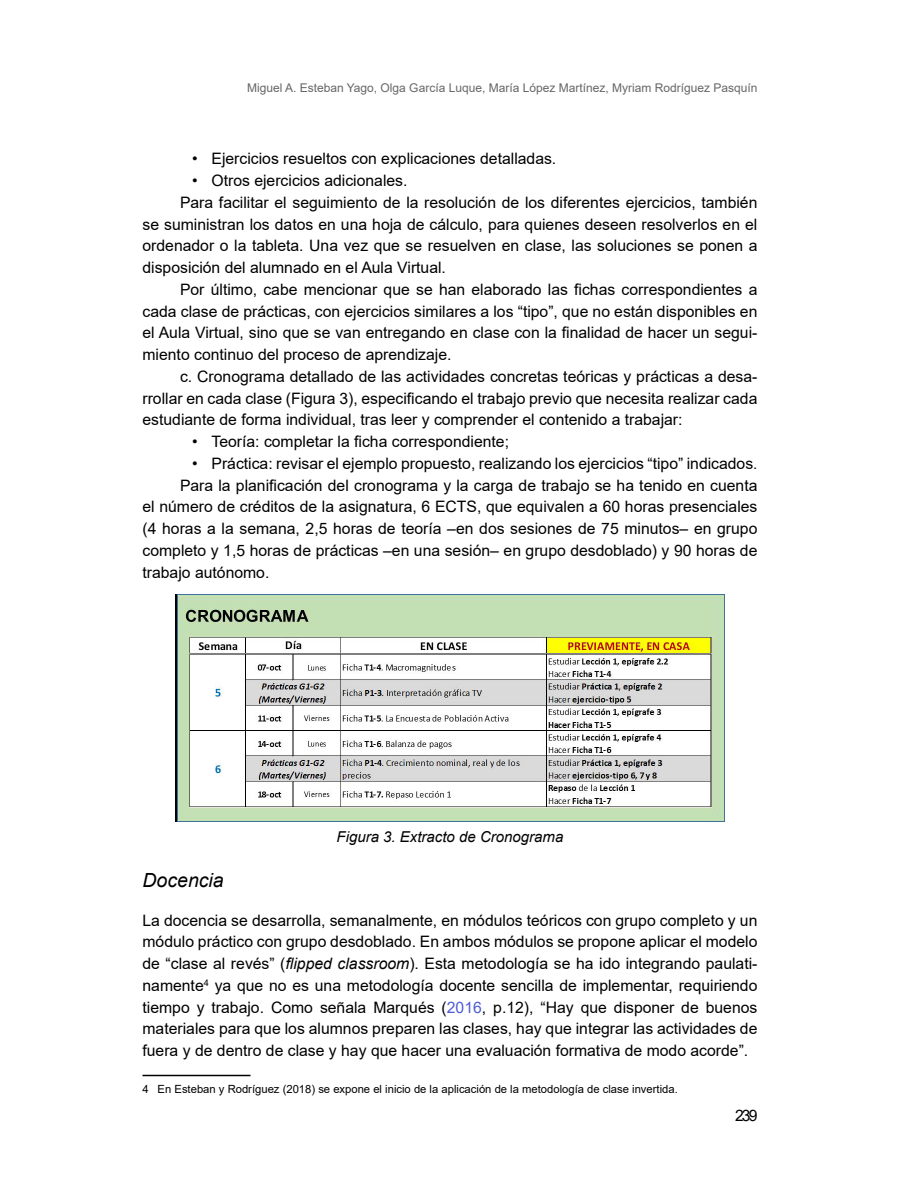
<style>
.page{position:relative;width:900px;height:1200px;background:#fff}
.page>*{position:absolute;margin:0;border:0;box-sizing:border-box;transform-origin:0 0}
.Titulo_segundo_nivel{font:italic 19.5px "Arial";color:#000}
.Texto{font:15.75px/21.8px "Arial";color:#000;text-align:justify}
.Leyenda_tablas_y_fig{font:italic 15px "Arial";color:#000}
.t1{font:12px "Arial";color:#666}
.Notas_al_pie{font:11.25px "Arial";color:#000}
.s1{font-size:15px}
.s2{font-style:italic}
.s3{color:#4f5cd6}
</style>
<div class="page">
<hr style="left:142px;top:1075px;width:108px;height:1px;background:#000">
<img style="left:175px;top:594px;width:550px;height:228px">
<p class="t1" style="left:247px;top:79px;width:512px">Miguel A. Esteban Yago, Olga García Luque, María López Martínez, Myriam Rodríguez Pasquín</p>
<p class="Texto" style="left:192px;top:148px;width:366px">• Ejercicios resueltos con explicaciones detalladas.</p>
<p class="Texto" style="left:192px;top:169px;width:217px">• Otros ejercicios adicionales.</p>
<p class="Texto" style="left:142px;top:191px;width:617px;text-indent:38px">Para facilitar el seguimiento de la resolución de los diferentes ejercicios, también se suministran los datos en una hoja de cálculo, para quienes deseen resolverlos en el ordenador o la tableta. Una vez que se resuelven en clase, las soluciones se ponen a disposición del alumnado en el Aula Virtual.</p>
<p class="Texto" style="left:142px;top:278px;width:616px;text-indent:38px">Por último, cabe mencionar que se han elaborado las fichas correspondientes a cada clase de prácticas, con ejercicios similares a los “tipo”, que no están disponibles en el Aula Virtual, sino que se van entregando en clase con la finalidad de hacer un segui&shy;miento continuo del proceso de aprendizaje.</p>
<p class="Texto" style="left:142px;top:365px;width:616px;text-indent:38px">c. Cronograma detallado de las actividades concretas teóricas y prácticas a desa&shy;rrollar en cada clase (Figura 3), especificando el trabajo previo que necesita realizar cada estudiante de forma individual, tras leer y comprender el contenido a trabajar:</p>
<p class="Texto" style="left:192px;top:430px;width:319px">• Teoría: completar la ficha correspondiente;</p>
<p class="Texto" style="left:192px;top:452px;width:567px">• Práctica: revisar el ejemplo propuesto, realizando los ejercicios “tipo” indicados<span class="s1">.</span></p>
<p class="Texto" style="left:142px;top:474px;width:616px;text-indent:38px">Para la planificación del cronograma y la carga de trabajo se ha tenido en cuenta el número de créditos de la asignatura, 6 ECTS, que equivalen a 60 horas presenciales (4 horas a la semana, 2,5 horas de teoría ‒en dos sesiones de 75 minutos‒ en grupo completo y 1,5 horas de prácticas ‒en una sesión‒ en grupo desdoblado) y 90 horas de trabajo autónomo.</p>
<p class="Leyenda_tablas_y_fig" style="left:337px;top:827px;width:228px">Figura 3. Extracto de Cronograma</p>
<p class="Titulo_segundo_nivel" style="left:142px;top:868px;width:83px">Docencia</p>
<p class="Texto" style="left:142px;top:909px;width:616px">La docencia se desarrolla, semanalmente, en módulos teóricos con grupo completo y un módulo práctico con grupo desdoblado. En ambos módulos se propone aplicar el modelo de “clase al revés” (<span class="s2">flipped classroom</span>). Esta metodología se ha ido integrando paulati&shy;namente<sup>4</sup> ya que no es una metodología docente sencilla de implementar, requiriendo tiempo y trabajo. Como señala Marqués (<span class="s3">2016</span>, p.12), “Hay que disponer de buenos materiales para que los alumnos preparen las clases, hay que integrar las actividades de fuera y de dentro de clase y hay que hacer una evaluación formativa de modo acorde”.</p>
<p class="Notas_al_pie" style="left:142px;top:1082px;width:537px">4 En Esteban y Rodríguez (2018) se expone el inicio de la aplicación de la metodología de clase invertida.</p>
<p class="Texto" style="left:735px;top:1105px;width:24px">239</p>
</div>
